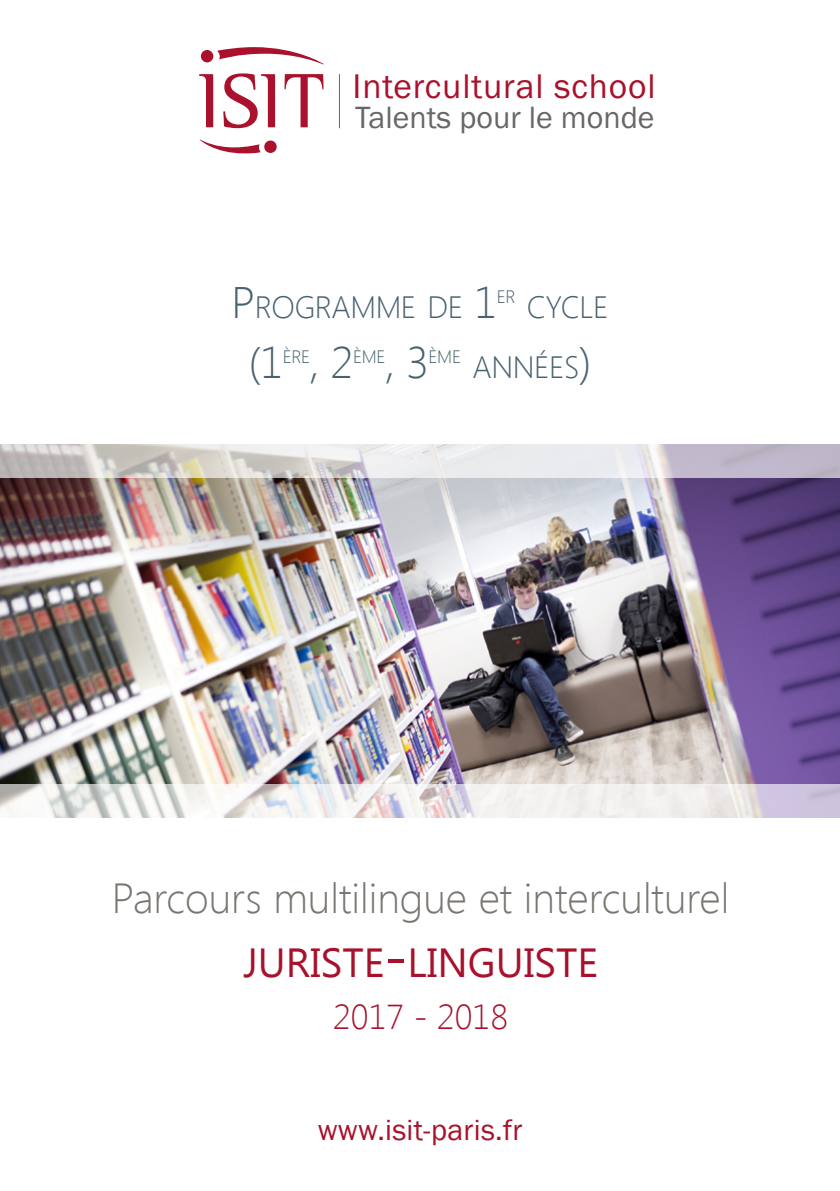
<style>
.page{position:relative;width:840px;height:1191px;background:#fff}
.page>*{position:absolute;margin:0;border:0;box-sizing:border-box;transform-origin:0 0}
.t1{font:300 44px "Segoe UI";color:#48626f}
.t2{font:300 42px "Segoe UI";color:#79756f}
.t3{font:40.6px "Segoe UI";color:#a8112b}
.t4{font:35.4px "Franklin Gothic";letter-spacing:.025em;color:#a9112c}
.t5{font:300 34.4px "Segoe UI";color:#a8112b}
.t6{font:31.8px "Franklin Gothic";color:#666767}
.t7{font:300 30.8px "Segoe UI";letter-spacing:-.015em;color:#48626f}
.t8{font:30px "Franklin Gothic";letter-spacing:.01em;color:#a8112b}
.t9{font:300 18px "Segoe UI";letter-spacing:-.015em;color:#48626f}
.s1{font-size:44px}
.s2{font-size:58px}
</style>
<div class="page">
<img style="left:0;top:477px;width:839px;height:307px">
<div style="left:201px;top:50px;width:12px;height:12px;background:#a9112c;border-radius:50%"></div>
<svg style="left:217px;top:47px;width:106px;height:18px"></svg>
<div style="left:264px;top:140px;width:12px;height:13px;background:#a9112c;border-radius:50%"></div>
<svg style="left:200px;top:139px;width:60px;height:14px"></svg>
<svg style="left:199px;top:74px;width:14px;height:53px"></svg>
<svg style="left:223px;top:73px;width:52px;height:55px"></svg>
<svg style="left:284px;top:74px;width:39px;height:53px"></svg>
<hr style="left:339px;top:74px;width:1px;height:54px;background:#666767">
<svg style="left:0;top:444px;width:839px;height:33px;background:#d7d4d7"></svg>
<svg style="left:0;top:784px;width:839px;height:34px;fill:#f2efee"></svg>
<p class="t4" style="left:352px;top:64px;width:304px">Intercultural school</p>
<p class="t6" style="left:355px;top:98px;width:300px">Talents pour le monde</p>
<p class="t7" style="left:231px;top:285px;width:267px"><span class="s1">P</span>ROGRAMME DE <span class="s1">1</span></p>
<p class="t9" style="left:496px;top:284px;width:20px">ER</p>
<p class="t7" style="left:526px;top:285px;width:83px">CYCLE</p>
<p class="t1" style="left:248px;top:332px;width:36px">(1</p>
<p class="t9" style="left:282px;top:344px;width:29px">ÈRE</p>
<p class="t1" style="left:310px;top:332px;width:45px">, 2</p>
<p class="t9" style="left:353px;top:344px;width:34px">ÈME</p>
<p class="t1" style="left:385px;top:332px;width:45px">, 3</p>
<p class="t9" style="left:428px;top:344px;width:34px">ÈME</p>
<p class="t7" style="left:472px;top:345px;width:120px">ANNÉES<span class="s1">)</span></p>
<p class="t2" style="left:112px;top:869px;width:618px">Parcours multilingue et interculturel</p>
<p class="t3" style="left:243px;top:934px;width:356px">JURISTE<span class="s2">-</span>LINGUISTE</p>
<p class="t5" style="left:333px;top:993px;width:176px">2017 - 2018</p>
<p class="t8" style="left:317px;top:1111px;width:206px">www.isit-paris.fr</p>
</div>
